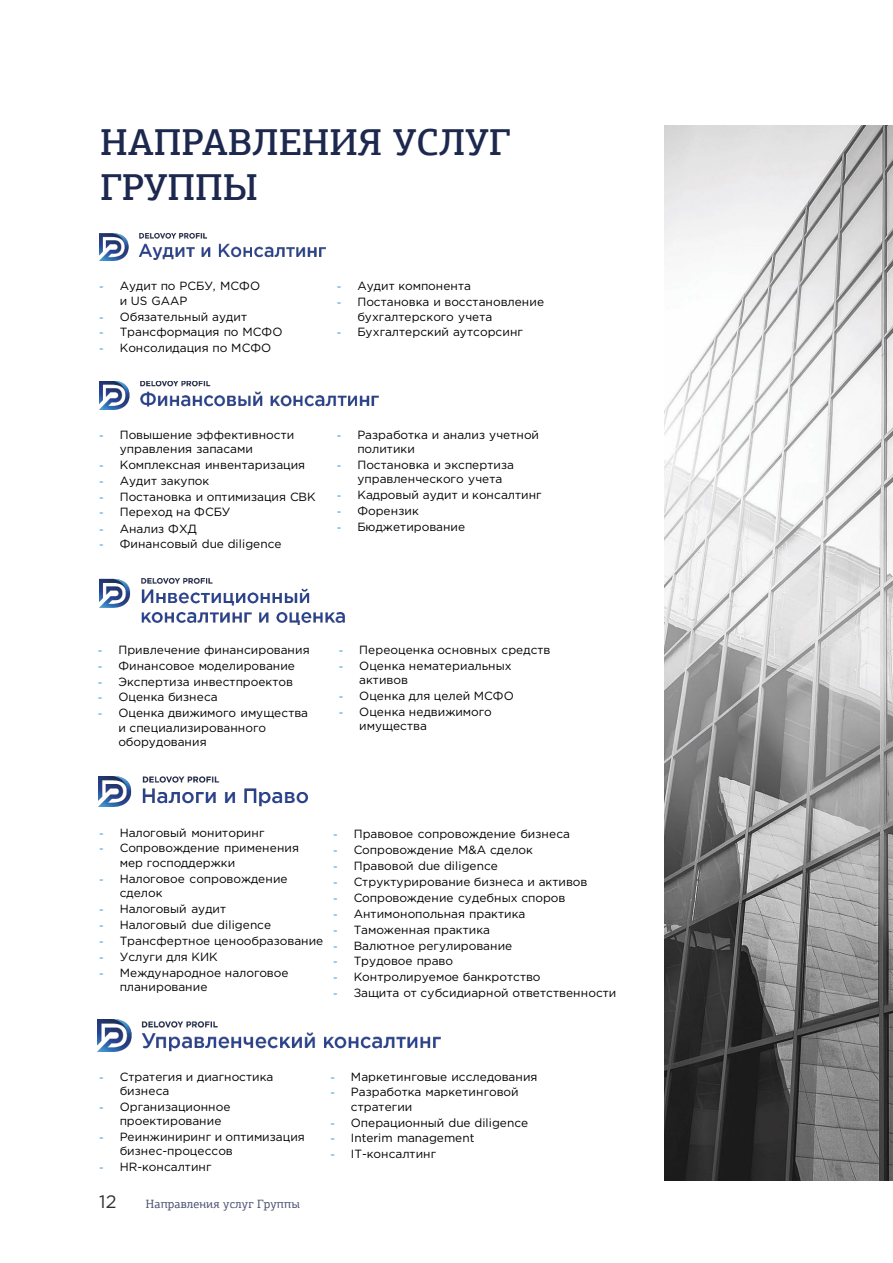
<style>
.page{position:relative;width:893px;height:1263px;background:#fff}
.page>*{position:absolute;margin:0;border:0;box-sizing:border-box;transform-origin:0 0}
.t1{font:500 37.5px/45px "PF Agora Slab Pro";color:#1d284e}
.t2{font:18px "Gotham Pro";color:#312f30}
.t3{font:12px "PF Agora Slab Pro";letter-spacing:.01em;color:#495173}
.t4{font:11.85px/14.4px "Gotham Pro";letter-spacing:.005em;color:#000}
.s1{font-family:"Arial";color:#53abe0}
</style>
<div class="page">
<img style="left:665px;top:125px;width:228px;height:1055px">
<img style="left:100px;top:234px;width:226px;height:27px">
<img style="left:100px;top:381px;width:279px;height:28px">
<img style="left:100px;top:578px;width:245px;height:46px">
<img style="left:98px;top:776px;width:210px;height:30px">
<img style="left:98px;top:1020px;width:342px;height:31px">
<h1 class="t1" style="left:100px;top:119px;width:412px">НАПРАВЛЕНИЯ УСЛУГ<br>ГРУППЫ</h1>
<p class="t4" style="left:120px;top:279px;width:142px;text-indent:-20px"><span class="s1">-</span> Аудит по РСБУ, МСФО и US GAAP</p>
<p class="t4" style="left:100px;top:309px;width:149px"><span class="s1">-</span> Обязательный аудит</p>
<p class="t4" style="left:100px;top:325px;width:184px"><span class="s1">-</span> Трансформация по МСФО</p>
<p class="t4" style="left:100px;top:341px;width:173px"><span class="s1">-</span> Консолидация по МСФО</p>
<p class="t4" style="left:337px;top:279px;width:135px"><span class="s1">-</span> Аудит компонента</p>
<p class="t4" style="left:357px;top:295px;width:188px;text-indent:-20px"><span class="s1">-</span> Постановка и восстановление бухгалтерского учета</p>
<p class="t4" style="left:337px;top:325px;width:187px"><span class="s1">-</span> Бухгалтерский аутсорсинг</p>
<p class="t4" style="left:120px;top:427px;width:176px;text-indent:-20px"><span class="s1">-</span> Повышение эффективности управления запасами</p>
<p class="t4" style="left:100px;top:457px;width:207px"><span class="s1">-</span> Комплексная инвентаризация</p>
<p class="t4" style="left:100px;top:473px;width:111px"><span class="s1">-</span> Аудит закупок</p>
<p class="t4" style="left:100px;top:489px;width:218px"><span class="s1">-</span> Постановка и оптимизация СВК</p>
<p class="t4" style="left:100px;top:505px;width:133px"><span class="s1">-</span> Переход на ФСБУ</p>
<p class="t4" style="left:100px;top:521px;width:99px"><span class="s1">-</span> Анализ ФХД</p>
<p class="t4" style="left:100px;top:537px;width:184px"><span class="s1">-</span> Финансовый due diligence</p>
<p class="t4" style="left:357px;top:427px;width:183px;text-indent:-20px"><span class="s1">-</span> Разработка и анализ учетной политики</p>
<p class="t4" style="left:357px;top:457px;width:158px;text-indent:-20px"><span class="s1">-</span> Постановка и экспертиза управленческого учета</p>
<p class="t4" style="left:337px;top:488px;width:206px"><span class="s1">-</span> Кадровый аудит и консалтинг</p>
<p class="t4" style="left:337px;top:503px;width:83px"><span class="s1">-</span> Форензик</p>
<p class="t4" style="left:337px;top:519px;width:129px"><span class="s1">-</span> Бюджетирование</p>
<p class="t4" style="left:98px;top:642px;width:213px"><span class="s1">-</span> Привлечение финансирования</p>
<p class="t4" style="left:98px;top:658px;width:198px"><span class="s1">-</span> Финансовое моделирование</p>
<p class="t4" style="left:98px;top:674px;width:196px"><span class="s1">-</span> Экспертиза инвестпроектов</p>
<p class="t4" style="left:98px;top:690px;width:121px"><span class="s1">-</span> Оценка бизнеса</p>
<p class="t4" style="left:118px;top:706px;width:191px;text-indent:-20px"><span class="s1">-</span> Оценка движимого имущества и специализированного оборудования</p>
<p class="t4" style="left:339px;top:642px;width:213px"><span class="s1">-</span> Переоценка основных средств</p>
<p class="t4" style="left:359px;top:658px;width:154px;text-indent:-20px"><span class="s1">-</span> Оценка нематериальных активов</p>
<p class="t4" style="left:339px;top:689px;width:176px"><span class="s1">-</span> Оценка для целей МСФО</p>
<p class="t4" style="left:359px;top:704px;width:134px;text-indent:-20px"><span class="s1">-</span> Оценка недвижимого имущества</p>
<p class="t4" style="left:100px;top:825px;width:166px"><span class="s1">-</span> Налоговый мониторинг</p>
<p class="t4" style="left:120px;top:841px;width:181px;text-indent:-20px"><span class="s1">-</span> Сопровождение применения мер господдержки</p>
<p class="t4" style="left:120px;top:871px;width:169px;text-indent:-20px"><span class="s1">-</span> Налоговое сопровождение сделок</p>
<p class="t4" style="left:100px;top:901px;width:128px"><span class="s1">-</span> Налоговый аудит</p>
<p class="t4" style="left:100px;top:917px;width:173px"><span class="s1">-</span> Налоговый due diligence</p>
<p class="t4" style="left:100px;top:933px;width:225px"><span class="s1">-</span> Трансфертное ценообразование</p>
<p class="t4" style="left:100px;top:949px;width:119px"><span class="s1">-</span> Услуги для КИК</p>
<p class="t4" style="left:120px;top:965px;width:170px;text-indent:-20px"><span class="s1">-</span> Международное налоговое планирование</p>
<p class="t4" style="left:333px;top:827px;width:238px"><span class="s1">-</span> Правовое сопровождение бизнеса</p>
<p class="t4" style="left:333px;top:843px;width:201px"><span class="s1">-</span> Сопровождение M&amp;A сделок</p>
<p class="t4" style="left:333px;top:859px;width:166px"><span class="s1">-</span> Правовой due diligence</p>
<p class="t4" style="left:333px;top:874px;width:255px"><span class="s1">-</span> Структурирование бизнеса и активов</p>
<p class="t4" style="left:333px;top:890px;width:233px"><span class="s1">-</span> Сопровождение судебных споров</p>
<p class="t4" style="left:333px;top:906px;width:193px"><span class="s1">-</span> Антимонопольная практика</p>
<p class="t4" style="left:333px;top:922px;width:158px"><span class="s1">-</span> Таможенная практика</p>
<p class="t4" style="left:333px;top:938px;width:180px"><span class="s1">-</span> Валютное регулирование</p>
<p class="t4" style="left:333px;top:954px;width:121px"><span class="s1">-</span> Трудовое право</p>
<p class="t4" style="left:333px;top:970px;width:209px"><span class="s1">-</span> Контролируемое банкротство</p>
<p class="t4" style="left:333px;top:986px;width:284px"><span class="s1">-</span> Защита от субсидиарной ответственности</p>
<p class="t4" style="left:120px;top:1069px;width:155px;text-indent:-20px"><span class="s1">-</span> Стратегия и диагностика бизнеса</p>
<p class="t4" style="left:120px;top:1099px;width:112px;text-indent:-20px"><span class="s1">-</span> Организационное проектирование</p>
<p class="t4" style="left:120px;top:1129px;width:187px;text-indent:-20px"><span class="s1">-</span> Реинжиниринг и оптимизация бизнес-процессов</p>
<p class="t4" style="left:100px;top:1160px;width:114px"><span class="s1">-</span> HR-консалтинг</p>
<h2 class="t2" style="left:99px;top:1192px;width:19px">12</h2>
<p class="t3" style="left:146px;top:1196px;width:156px">Направления услуг Группы</p>
<p class="t4" style="left:331px;top:1069px;width:208px"><span class="s1">-</span> Маркетинговые исследования</p>
<p class="t4" style="left:351px;top:1085px;width:169px;text-indent:-20px"><span class="s1">-</span> Разработка маркетинговой стратегии</p>
<p class="t4" style="left:331px;top:1115px;width:199px"><span class="s1">-</span> Операционный due diligence</p>
<p class="t4" style="left:331px;top:1131px;width:145px"><span class="s1">-</span> Interim management</p>
<p class="t4" style="left:331px;top:1147px;width:107px"><span class="s1">-</span> IT-консалтинг</p>
</div>
